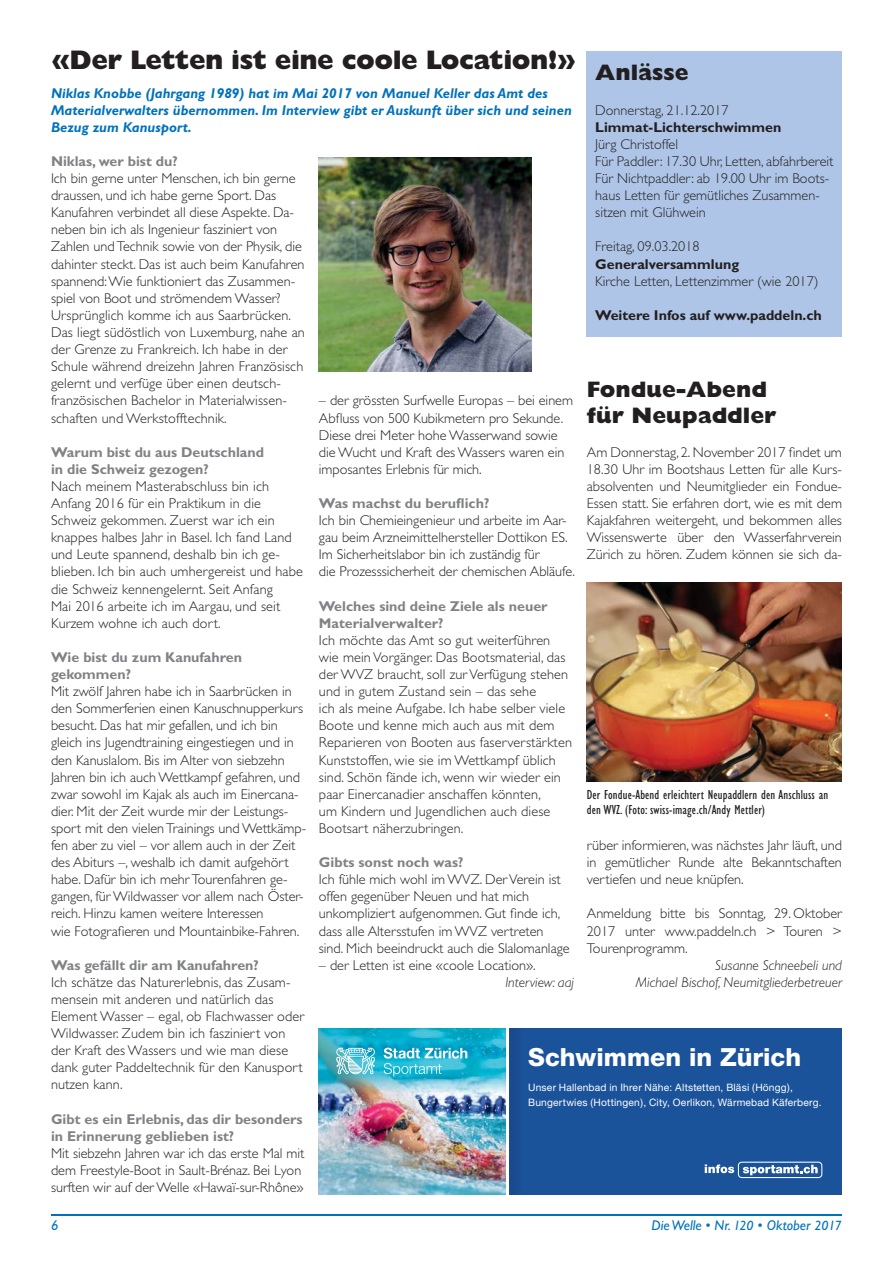
<style>
.page{position:relative;width:893px;height:1263px;background:#fff}
.page>*{position:absolute;margin:0;border:0;box-sizing:border-box;transform-origin:0 0}
.t1{font:800 27px "Gill Sans Std";letter-spacing:-.02em;color:#231f20}
.t2{font:800 25.05px "Helvetica Neue";color:#fff}
.t3{font:800 22.5px/25.5px "Gill Sans Std";color:#231f20}
.t4{font:300 14.25px/17.1px "Gill Sans Std";color:#231f20}
.t5{font:700 14.25px/17.1px "Gill Sans Std";color:#808285}
.t6{font:italic 700 14.25px/17.1px "Gill Sans Std";color:#0072bc}
.t7{font:700 14.25px "Gill Sans Std";color:#231f20}
.t8{font:italic 300 14.25px/17.1px "Gill Sans Std";color:#231f20;text-align:right}
.t9{font:italic 14.25px "Gill Sans Std";color:#0072bc}
.t10{font:condensed 13.5px/15px "Gill Sans Std";letter-spacing:.01em;color:#231f20}
.t11{font:10.2px/14.2px "Helvetica Neue";letter-spacing:.02em;color:#fff}
.s1{font-size:13.5px}
</style>
<div class="page">
<hr style="left:51px;top:1214px;width:791px;height:1px;background:#0072bc">
<img style="left:319px;top:1028px;width:187px;height:167px">
<div style="left:507px;top:1028px;width:335px;height:167px;background:#1b539b"></div>
<hr style="left:506px;top:1028px;width:3px;height:167px;background:#fff">
<svg style="left:705px;top:1162px;width:117px;height:16px"></svg>
<svg style="left:336px;top:1047px;width:39px;height:27px"></svg>
<svg style="left:384px;top:1048px;width:83px;height:28px;background:#4ec3da"></svg>
<img style="left:319px;top:157px;width:212px;height:214px">
<img style="left:587px;top:583px;width:255px;height:199px">
<div style="left:587px;top:51px;width:255px;height:286px;background:#aec5e7"></div>
<h1 class="t1" style="left:51px;top:45px;width:527px">«Der Letten ist eine coole Location!»</h1>
<p class="t6" style="left:51px;top:84px;width:522px">Niklas Knobbe (Jahrgang 1989) hat im Mai 2017 von Manuel Keller das Amt des<br>Materialverwalters übernommen. Im Interview gibt er Auskunft über sich und seinen<br>Bezug zum Kanusport.</p>
<h3 class="t3" style="left:595px;top:60px;width:95px">Anlässe</h3>
<p class="t4" style="left:595px;top:101px;width:135px">Donnerstag, 21.12.2017</p>
<p class="t7" style="left:595px;top:119px;width:188px">Limmat-Lichterschwimmen</p>
<p class="t4" style="left:595px;top:136px;width:240px">Jürg Christoffel<br>Für Paddler: 17.30 Uhr, Letten, abfahrbereit<br>Für Nichtpaddler: ab 19.00 Uhr im Boots&shy;haus Letten für gemütliches Zusammen&shy;sitzen mit Glühwein</p>
<p class="t4" style="left:595px;top:238px;width:106px">Freitag, 09.03.2018</p>
<p class="t7" style="left:595px;top:255px;width:145px">Generalversammlung</p>
<p class="t4" style="left:595px;top:272px;width:225px">Kirche Letten, Lettenzimmer (wie 2017)</p>
<p class="t7" style="left:595px;top:307px;width:228px">Weitere Infos auf www.paddeln.ch</p>
<p class="t5" style="left:51px;top:153px;width:128px">Niklas, wer bist du?</p>
<p class="t4" style="left:51px;top:170px;width:255px">Ich bin gerne unter Menschen, ich bin gerne draussen, und ich habe gerne Sport. Das Kanu fahren verbindet all diese Aspekte. Da&shy;neben bin ich als Ingenieur fasziniert von Zahlen und Technik sowie von der Physik, die dahinter steckt. Das ist auch beim Kanufahren spannend: Wie funktioniert das Zusammen&shy;spiel von Boot und strömendem Wasser?<br>Ursprünglich komme ich aus Saarbrücken.<br>Das liegt südöstlich von Luxemburg, nahe an der Grenze zu Frankreich. Ich habe in der Schule während dreizehn Jahren Französisch gelernt und verfüge über einen deutsch&shy;franzö sischen Bachelor in Materialwissen&shy;schaften und Werkstofftechnik.</p>
<p class="t5" style="left:51px;top:443px;width:215px">Warum bist du aus Deutschland in die Schweiz gezogen?</p>
<p class="t4" style="left:51px;top:478px;width:254px">Nach meinem Master abschluss bin ich Anfang 2016 für ein Praktikum in die Schweiz gekommen. Zuerst war ich ein knappes halbes Jahr in Basel. Ich fand Land und Leute spannend, deshalb bin ich ge&shy;blieben. Ich bin auch umhergereist und habe die Schweiz kennengelernt. Seit Anfang<br>Mai 2016 arbeite ich im Aargau, und seit Kurzem wohne ich auch dort.</p>
<p class="t5" style="left:51px;top:648px;width:192px">Wie bist du zum Kanufahren gekommen?</p>
<p class="t4" style="left:51px;top:683px;width:257px">Mit zwölf Jahren habe ich in Saarbrücken in den Sommerferien einen Kanuschnupperkurs besucht. Das hat mir gefallen, und ich bin gleich ins Jugendtraining eingestiegen und in den Kanu slalom. Bis im Alter von siebzehn Jahren bin ich auch Wettkampf gefahren, und zwar sowohl im Kajak als auch im Einercana&shy;dier. Mit der Zeit wurde mir der Leistungs&shy;sport mit den vielen Trainings und Wettkämp&shy;fen aber zu viel – vor allem auch in der Zeit des Abiturs –, weshalb ich damit aufgehört habe. Dafür bin ich mehr Tourenfahren ge&shy;gangen, für Wild wasser vor allem nach Öster&shy;reich. Hinzu kamen weitere Interessen<br>wie Fotografieren und Mountainbike-Fahren.</p>
<p class="t5" style="left:51px;top:956px;width:209px">Was gefällt dir am Kanufahren?</p>
<p class="t4" style="left:51px;top:974px;width:255px">Ich schätze das Naturerlebnis, das Zusam&shy;mensein mit anderen und natürlich das Element Wasser – egal, ob Flachwasser oder Wildwasser. Zudem bin ich fasziniert von der Kraft des Wassers und wie man diese dank guter Paddeltechnik für den Kanusport nutzen kann.</p>
<p class="t5" style="left:51px;top:1110px;width:253px">Gibt es ein Erlebnis, das dir besonders in Erinnerung geblieben ist?</p>
<p class="t4" style="left:51px;top:1145px;width:255px">Mit siebzehn Jahren war ich das erste Mal mit dem Freestyle-Boot in Sault-Brénaz. Bei Lyon surften wir auf der Welle «Hawaï-sur-Rhône»</p>
<h3 class="t3" style="left:587px;top:377px;width:191px">Fondue-Abend für Neupaddler</h3>
<p class="t4" style="left:587px;top:443px;width:257px;text-align:justify">Am Donnerstag, 2. November 2017 findet um 18.30 Uhr im Bootshaus Letten für alle Kurs&shy;absolventen und Neumitglieder ein Fondue-Essen statt. Sie erfahren dort, wie es mit dem Kajakfahren weitergeht, und bekommen alles Wissenswerte über den Wasserfahr verein Zürich zu hören. Zudem können sie sich da-</p>
<p class="t4" style="left:319px;top:392px;width:256px">– der grössten Surfwelle Europas – bei einem Abfluss von 500 Kubikmetern pro Sekunde.<br>Diese drei Meter hohe Wasserwand sowie die Wucht und Kraft des Wassers waren ein imposantes Erlebnis für mich.</p>
<p class="t5" style="left:319px;top:495px;width:172px">Was machst du beruflich?</p>
<p class="t4" style="left:319px;top:512px;width:258px">Ich bin Chemieingenieur und arbeite im Aar&shy;gau beim Arzneimittelhersteller Dottikon ES.<br>Im Sicherheitslabor bin ich zuständig für<br>die Prozesssicherheit der chemischen Abläufe.</p>
<p class="t5" style="left:319px;top:597px;width:230px">Welches sind deine Ziele als neuer<br>Materialverwalter?</p>
<p class="t4" style="left:319px;top:632px;width:255px">Ich möchte das Amt so gut weiterführen wie mein Vorgänger. Das Bootsmaterial, das der WVZ braucht, soll zur Verfügung stehen und in gutem Zustand sein – das sehe<br>ich als meine Aufgabe. Ich habe selber viele Boote und kenne mich auch aus mit dem Reparieren von Booten aus faserverstärkten Kunststoffen, wie sie im Wettkampf üblich sind. Schön fände ich, wenn wir wieder ein paar Einercanadier anschaffen könnten,<br>um Kindern und Jugendlichen auch diese Bootsart näherzubringen.</p>
<p class="t5" style="left:319px;top:854px;width:146px">Gibts sonst noch was?</p>
<p class="t4" style="left:319px;top:871px;width:252px">Ich fühle mich wohl im WVZ. Der Verein ist offen gegenüber Neuen und hat mich unkompliziert aufgenommen. Gut finde ich, dass alle Altersstufen im WVZ vertreten sind. Mich beeindruckt auch die Slalomanlage</p>
<p class="t4" style="left:319px;top:956px;width:218px">– der Letten ist eine «coole Location».</p>
<p class="t8" style="left:505px;top:974px;width:70px">Interview: aaj</p>
<p class="t10" style="left:587px;top:787px;width:243px">Der Fondue-Abend erleichtert Neupaddlern den Anschluss an den WVZ. (Foto: swiss-image.ch/Andy Mettler)</p>
<p class="t4" style="left:587px;top:837px;width:257px;text-align:justify">rüber informieren, was nächstes Jahr läuft, und in gemütlicher Runde alte Bekanntschaften vertiefen und neue knüpfen.</p>
<p class="t4" style="left:587px;top:905px;width:257px;text-align:justify">Anmeldung bitte bis Sonntag, 29. Oktober 2017 unter www.paddeln.ch &gt; Touren &gt; Touren programm.</p>
<p class="t8" style="left:636px;top:957px;width:208px">Susanne Schneebeli und<br>Michael Bischof, Neumitgliederbetreuer</p>
<h2 class="t2" style="left:528px;top:1042px;width:274px">Schwimmen in Zürich</h2>
<p class="t11" style="left:528px;top:1080px;width:295px">Unser Hallenbad in Ihrer Nähe: Altstetten, Bläsi (Höngg),<br>Bungertwies (Hottingen), City, Oerlikon, Wärmebad Käferberg.</p>
<p class="t9" style="left:51px;top:1217px;width:9px">6</p>
<p class="t9" style="left:651px;top:1217px;width:192px">Die Welle • Nr. <span class="s1">120</span> • Oktober <span class="s1">2017</span></p>
</div>
